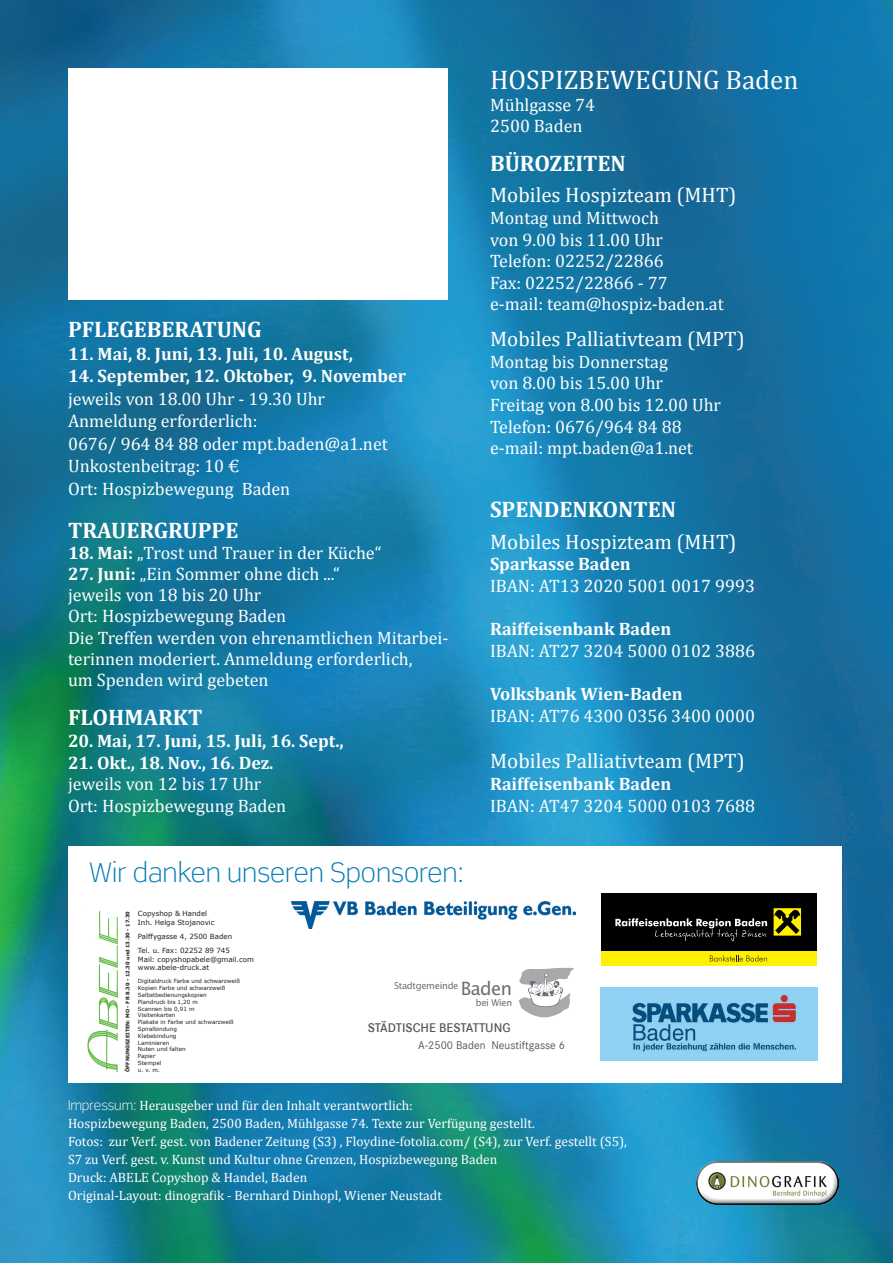
<style>
.page{position:relative;width:893px;height:1263px;background:#fff}
.page>*{position:absolute;margin:0;border:0;box-sizing:border-box;transform-origin:0 0}
.t1{font:300 27px "Scene Std";color:#057db5}
.t2{font:27px "Cambria";color:#fff}
.t3{font:700 22.5px "Cambria";color:#fff}
.t4{font:21px "Cambria";color:#fff}
.t5{font:18px/21.6px "Cambria";color:#fff}
.t6{font:700 18px "Cambria";color:#fff}
.t7{font:13.5px/18px "Cambria";color:#fff}
.t8{font:600 13.05px "Corporate S";color:#57585a}
.t9{font:11.7px "Corporate S";color:#57585a}
.t10{font:9.3px/17.2px "Lucida Sans";letter-spacing:-.03em;color:#6c6d70;text-align:right}
.t11{font:7.05px/8.6px "Verdana";color:#231f20}
.t12{font:5.7px/6.8px "Verdana";color:#231f20}
.t13{font:700 4.95px "Verdana";letter-spacing:-.01em;color:#231f20}
.s1{font-weight:700}
.s2{font-size:18.3px}
.s3{font-family:"Scene Std";font-weight:300}
</style>
<div class="page">
<img style="left:0;top:0;width:893px;height:1263px">
<img style="left:696px;top:1161px;width:143px;height:43px">
<div style="left:68px;top:68px;width:379px;height:231px;background:#fff"></div>
<div style="left:68px;top:846px;width:774px;height:236px;background:#fff"></div>
<img style="left:87px;top:911px;width:31px;height:162px">
<div style="left:601px;top:893px;width:215px;height:58px;background:#000"></div>
<svg style="left:615px;top:918px;width:152px;height:23px"></svg>
<svg style="left:773px;top:908px;width:29px;height:28px"></svg>
<div style="left:774px;top:908px;width:27px;height:28px;background:#fff101"></div>
<svg style="left:774px;top:909px;width:26px;height:25px"></svg>
<div style="left:601px;top:951px;width:215px;height:15px;background:#fff101"></div>
<svg style="left:710px;top:955px;width:57px;height:6px"></svg>
<img style="left:292px;top:901px;width:283px;height:27px">
<svg style="left:519px;top:968px;width:55px;height:49px"></svg>
<img style="left:600px;top:988px;width:217px;height:73px">
<p class="t3" style="left:68px;top:313px;width:195px">PFLEGEBERATUNG</p>
<p class="t6" style="left:68px;top:341px;width:287px">11. Mai, 8. Juni, 13. Juli, 10. August,</p>
<p class="t6" style="left:68px;top:363px;width:339px">14. September, 12. Oktober, 9. November</p>
<p class="t5" style="left:68px;top:387px;width:321px;line-height:22.5px">jeweils von 18.00 Uhr - 19.30 Uhr<br>Anmeldung erforderlich:<br>0676/ 964 84 88 oder mpt.baden@a1.net<br>Unkostenbeitrag: 10 €<br>Ort: Hospizbewegung Baden</p>
<p class="t3" style="left:68px;top:514px;width:172px">TRAUERGRUPPE</p>
<p class="t5" style="left:68px;top:542px;width:315px"><span class="s1">18. Mai:</span> „Trost und Trauer in der Küche“</p>
<p class="t5" style="left:68px;top:563px;width:382px"><span class="s1">27. Juni:</span> „Ein Sommer ohne dich ...“<br>jeweils von 18 bis 20 Uhr<br>Ort: Hospizbewegung Baden<br>Die Treffen werden von ehrenamtlichen Mitarbei&shy;terinnen moderiert. Anmeldung erforderlich,<br>um Spenden wird gebeten</p>
<p class="t3" style="left:68px;top:702px;width:136px">FLOHMARKT</p>
<p class="t6" style="left:68px;top:728px;width:277px">20. Mai, 17. Juni, 15. Juli, 16. Sept.,</p>
<p class="t6" style="left:68px;top:750px;width:207px">21. Okt., 18. Nov., 16. Dez.</p>
<p class="t5" style="left:68px;top:773px;width:220px">jeweils von 12 bis 17 Uhr<br>Ort: Hospizbewegung Baden</p>
<h1 class="t1" style="left:89px;top:856px;width:376px">Wir danken unseren Sponsoren:</h1>
<h1 class="t2" style="left:490px;top:64px;width:310px">HOSPIZBEWEGUNG Baden</h1>
<p class="t5" style="left:490px;top:94px;width:107px">Mühlgasse 74<br>2500 Baden</p>
<p class="t3" style="left:490px;top:148px;width:137px">BÜROZEITEN</p>
<p class="t4" style="left:490px;top:183px;width:248px">Mobiles Hospizteam (MHT)</p>
<p class="t5" style="left:490px;top:207px;width:235px">Montag und Mittwoch<br>von 9.00 bis 11.00 Uhr<br>Telefon: 02252/22866<br>Fax: 02252/22866 - 77 e-mail: team@hospiz-baden.at</p>
<p class="t4" style="left:490px;top:327px;width:256px">Mobiles Palliativteam (MPT)</p>
<p class="t5" style="left:490px;top:351px;width:232px">Montag bis Donnerstag<br>von 8.00 bis 15.00 Uhr<br>Freitag von 8.00 bis 12.00 Uhr<br>Telefon: 0676/964 84 88 e-mail: mpt.baden@a1.net</p>
<p class="t3" style="left:490px;top:494px;width:188px">SPENDENKONTEN</p>
<p class="t4" style="left:490px;top:529px;width:248px">Mobiles Hospizteam (MHT)</p>
<p class="t6" style="left:490px;top:551px;width:142px">Sparkasse Baden</p>
<p class="t5" style="left:490px;top:575px;width:266px">IBAN: AT13 2020 5001 0017 9993</p>
<p class="t6" style="left:490px;top:616px;width:183px">Raiffeisenbank Baden</p>
<p class="t5" style="left:490px;top:640px;width:266px">IBAN: AT27 3204 5000 0102 3886</p>
<p class="t6" style="left:490px;top:681px;width:194px">Volksbank Wien-Baden</p>
<p class="t5" style="left:490px;top:704px;width:266px">IBAN: AT76 4300 0356 3400 0000</p>
<p class="t4" style="left:490px;top:749px;width:256px">Mobiles Palliativteam (MPT)</p>
<p class="t6" style="left:490px;top:771px;width:183px">Raiffeisenbank Baden</p>
<p class="t5" style="left:490px;top:794px;width:266px">IBAN: AT47 3204 5000 0103 7688</p>
<p class="t13" style="left:124px;top:1072px;width:162px;rotate:-90deg">ÖFFNUNGSZEITEN: MO - FR 8.30 - 12.30 und 13.30 - 17.30</p>
<p class="t11" style="left:138px;top:909px;width:78px">Copyshop &amp; Handel<br>Inh. Helga Stojanovic</p>
<p class="t11" style="left:138px;top:929px;width:96px;line-height:14.1px">Palffygasse 4, 2500 Baden<br>Tel. u. Fax: 02252 89 745</p>
<p class="t11" style="left:138px;top:955px;width:118px">Mail: copyshopabele@gmail.com www.abele-druck.at</p>
<p class="t12" style="left:138px;top:978px;width:104px">Digitaldruck Farbe und schwarzweiß<br>Kopien Farbe und schwarzweiß<br>Selbstbedienungskopien<br>Plandruck bis 1,20 m<br>Scannen bis 0,91 m<br>Visitenkarten<br>Plakate in Farbe und schwarzweiß<br>Spiralbindung<br>Klebebindung<br>Laminieren<br>Nuten und falten<br>Papier<br>Stempel</p>
<p class="t12" style="left:138px;top:1066px;width:24px">u. v. m.</p>
<p class="t10" style="left:394px;top:977px;width:120px">Stadtgemeinde <span class="s2">Baden </span>bei Wien</p>
<p class="t8" style="left:368px;top:1020px;width:144px">STÄDTISCHE BESTATTUNG</p>
<p class="t9" style="left:418px;top:1038px;width:149px">A-2500 Baden Neustiftgasse 6</p>
<p class="t7" style="left:68px;top:1096px;width:561px"><span class="s3">Impressum:</span> Herausgeber und für den Inhalt verantwortlich:<br>Hospizbewegung Baden, 2500 Baden, Mühlgasse 74. Texte zur Verfügung gestellt.<br>Fotos: zur Verf. gest. von Badener Zeitung (S3) , Floydine-fotolia.com/ (S4), zur Verf. gestellt (S5), S7 zu Verf. gest. v. Kunst und Kultur ohne Grenzen, Hospizbewegung Baden<br>Druck: ABELE Copyshop &amp; Handel, Baden<br>Original-Layout: dinografik - Bernhard Dinhopl, Wiener Neustadt</p>
</div>
